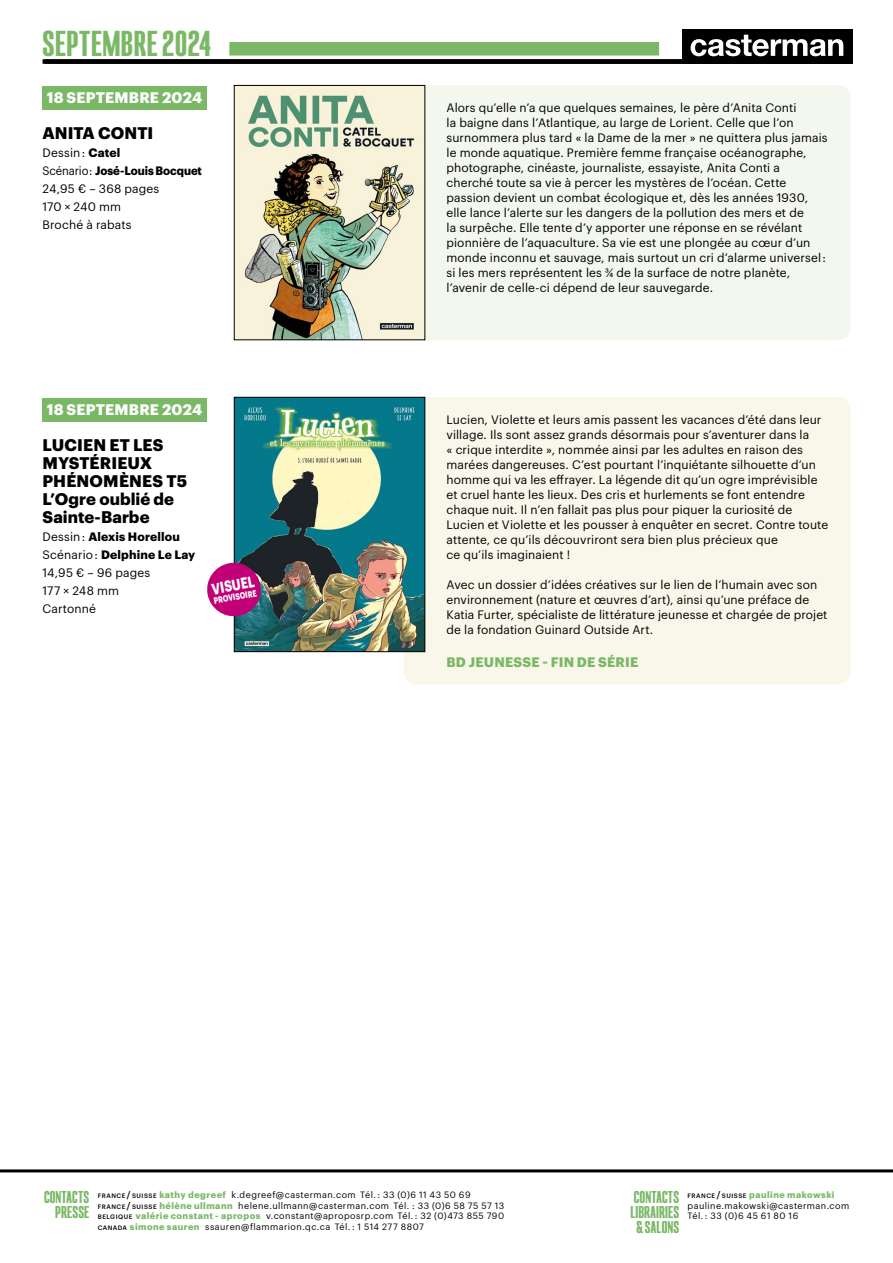
<style>
.page{position:relative;width:893px;height:1263px;background:#fff}
.page>*{position:absolute;margin:0;border:0;box-sizing:border-box;transform-origin:0 0}
.t1{font:900 31.5px "Denso Sans";letter-spacing:.015em;color:#7ab866}
.t2{font:700 16.5px/18px "Graphik";letter-spacing:.005em;color:#000}
.t3{font:700 15.45px "Graphik";color:#fff;scale:.76 1}
.t4{font:900 15px/15px "Denso Sans";letter-spacing:.01em;color:#7ab866;text-align:right}
.t5{font:700 15px "Graphik";letter-spacing:.015em;color:#fff}
.t6{font:700 13.5px "Graphik";letter-spacing:.02em;color:#7ab866}
.t7{font:12px/15px "Graphik";letter-spacing:.01em;color:#000}
.t8{font:9px/10.5px "Graphik";letter-spacing:.05em;color:#000}
.t9{font:700 9px "Graphik";color:#fff;scale:.76 1}
.s1{font-weight:700}
.s2{font-weight:500;font-size:6.3px}
.s3{font-weight:500}
.s4{font-weight:700;color:#7ab866}
</style>
<div class="page">
<hr style="left:0;top:1169px;width:893px;height:3px;background:#000">
<div style="left:229px;top:42px;width:430px;height:14px;background:#7ab866"></div>
<div style="left:44px;top:59px;width:808px;height:5px;background:#000"></div>
<div style="left:682px;top:30px;width:170px;height:34px;background:#000"></div>
<svg style="left:691px;top:35px;width:152px;height:21px"></svg>
<div style="left:43px;top:398px;width:164px;height:24px;background:#7ab866"></div>
<div style="left:404px;top:397px;width:446px;height:288px;background:#f8f7ea;border-radius:13px"></div>
<img style="left:236px;top:399px;width:187px;height:251px">
<div style="left:234px;top:397px;width:191px;height:255px;border:1px solid #000"></div>
<div style="left:404px;top:85px;width:446px;height:255px;background:#f3f7ee;border-radius:13px"></div>
<div style="left:43px;top:86px;width:164px;height:24px;background:#7ab866"></div>
<img style="left:236px;top:87px;width:187px;height:251px">
<svg style="left:207px;top:561px;width:56px;height:57px;background:#b03084"></svg>
<h1 class="t1" style="left:43px;top:24px;width:170px">SEPTEMBRE 2024</h1>
<p class="t5" style="left:47px;top:86px;width:157px">18 SEPTEMBRE 2024</p>
<h2 class="t2" style="left:43px;top:123px;width:112px">ANITA CONTI</h2>
<p class="t7" style="left:43px;top:143px;width:161px;line-height:18px">Dessin : <span class="s1">Catel<br></span>Scénario : <span class="s1">José-Louis Bocquet<br></span>24,95 € – 368 pages<br>170 × 240 mm<br>Broché à rabats</p>
<p class="t5" style="left:47px;top:398px;width:157px">18 SEPTEMBRE 2024</p>
<h2 class="t2" style="left:43px;top:434px;width:146px">LUCIEN ET LES<br>MYSTÉRIEUX<br>PHÉNOMÈNES T5<br>L’Ogre oublié de<br>Sainte-Barbe</h2>
<p class="t7" style="left:43px;top:526px;width:154px;line-height:18px">Dessin : <span class="s1">Alexis Horellou<br></span>Scénario : <span class="s1">Delphine Le Lay<br></span>14,95 € – 96 pages<br>177 × 248 mm<br>Cartonné</p>
<p class="t3" style="left:210px;top:577px;width:58px;rotate:-10deg">VISUEL</p>
<p class="t9" style="left:213px;top:594px;width:59px;rotate:-10deg">PROVISOIRE</p>
<p class="t7" style="left:446px;top:100px;width:383px">Alors qu’elle n’a que quelques semaines, le père d’Anita Conti<br>la baigne dans l’Atlantique, au large de Lorient. Celle que l’on surnommera plus tard « la Dame de la mer » ne quittera plus jamais le monde aquatique. Première femme française océanographe, photographe, cinéaste, journaliste, essayiste, Anita Conti a cherché toute sa vie à percer les mystères de l’océan. Cette passion devient un combat écologique et, dès les années 1930, elle lance l’alerte sur les dangers de la pollution des mers et de<br>la surpêche. Elle tente d’y apporter une réponse en se révélant pionnière de l’aquaculture. Sa vie est une plongée au cœur d’un monde inconnu et sauvage, mais surtout un cri d’alarme universel : si les mers représentent les ¾ de la surface de notre planète, l’avenir de celle-ci dépend de leur sauvegarde.</p>
<p class="t7" style="left:446px;top:411px;width:383px">Lucien, Violette et leurs amis passent les vacances d’été dans leur village. Ils sont assez grands désormais pour s’aventurer dans la<br>« crique interdite », nommée ainsi par les adultes en raison des marées dangereuses. C’est pourtant l’inquiétante silhouette d’un homme qui va les effrayer. La légende dit qu’un ogre imprévisible et cruel hante les lieux. Des cris et hurlements se font entendre chaque nuit. Il n’en fallait pas plus pour piquer la curiosité de Lucien et Violette et les pousser à enquêter en secret. Contre toute attente, ce qu’ils découvriront sera bien plus précieux que<br>ce qu’ils imaginaient !</p>
<p class="t7" style="left:446px;top:576px;width:383px">Avec un dossier d’idées créatives sur le lien de l’humain avec son environnement (nature et œuvres d’art), ainsi qu’une préface de Katia Furter, spécialiste de littérature jeunesse et chargée de projet de la fondation Guinard Outside Art.</p>
<p class="t6" style="left:446px;top:652px;width:193px">BD JEUNESSE - FIN DE SÉRIE</p>
<p class="t4" style="left:44px;top:1189px;width:47px">CONTACTS<br>PRESSE</p>
<p class="t4" style="left:630px;top:1189px;width:50px;text-align:center">CONTACTS<br>LIBRAIRIES &amp; SALONS</p>
<p class="t8" style="left:688px;top:1189px;width:163px"><span class="s2">FRANCE</span> <span class="s3">/</span> <span class="s2">SUISSE</span> <span class="s4">pauline makowski </span>pauline.makowski@casterman.com<br>Tél. : 33 (0)6 45 61 80 16</p>
<p class="t8" style="left:98px;top:1189px;width:408px"><span class="s2">FRANCE</span> <span class="s3">/</span> <span class="s2">SUISSE</span> <span class="s4">kathy degreef</span> k.degreef@casterman.com Tél. : 33 (0)6 11 43 50 69<br><span class="s2">FRANCE</span> <span class="s3">/</span> <span class="s2">SUISSE</span> <span class="s4">hélène ullmann</span> helene.ullmann@casterman.com Tél. : 33 (0)6 58 75 57 13<br><span class="s2">BELGIQUE</span> <span class="s4">valérie constant - apropos</span> v.constant@aproposrp.com Tél. : 32 (0)473 855 790<br><span class="s2">CANADA</span> <span class="s4">simone sauren</span> ssauren@flammarion.qc.ca Tél. : 1 514 277 8807</p>
</div>
